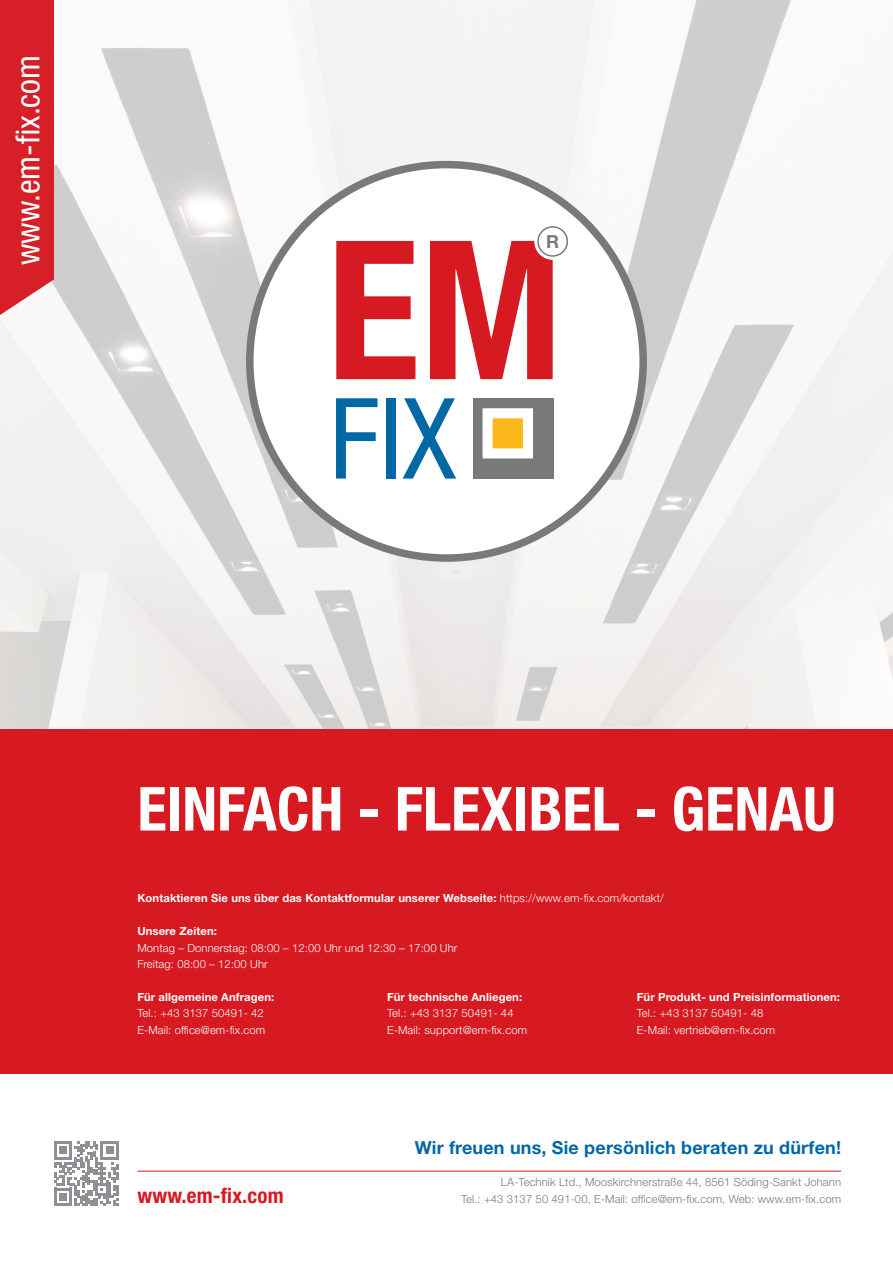
<style>
.page{position:relative;width:893px;height:1263px;background:#fff}
.page>*{position:absolute;margin:0;border:0;box-sizing:border-box;transform-origin:0 0}
.t1{font:700 condensed 193.5px "Helvetica Neue LT Std";color:#d71921}
.t2{font:condensed 112.35px "Helvetica Neue LT Std";color:#0068a5}
.Headline{font:700 condensed 60.75px "Helvetica Neue LT Std";color:#fff}
.t3{font:condensed 33px "Helvetica Neue LT Std";color:#fff}
.t4{font:700 condensed 21px "Helvetica Neue LT Std";letter-spacing:.01em;color:#d71921}
.Bildtext{font:700 18px "Helvetica Neue LT Std";letter-spacing:.01em;color:#0068a5}
.t5{font:700 18px "Helvetica Neue LT Std";color:#787a79}
.t6{font:300 11.25px "Helvetica Neue LT Std";letter-spacing:.01em;color:#fff}
.t7{font:700 11.25px "Helvetica Neue LT Std";letter-spacing:.01em;color:#fff}
.t8{font:300 11.25px "Helvetica Neue LT Std";letter-spacing:.01em;color:#787a79}
.s1{font-weight:300}
</style>
<div class="page">
<img style="left:0;top:0;width:893px;height:730px">
<div style="left:0;top:730px;width:893px;height:344px;background:#d71921"></div>
<svg style="left:0;top:0;width:54px;height:496px"></svg>
<hr style="left:137px;top:1171px;width:704px;height:1px;background:#d71921">
<svg style="left:54px;top:1141px;width:65px;height:65px"></svg>
<div style="left:250px;top:165px;width:393px;height:393px;background:#fff;border-radius:50%"></div>
<div style="left:473px;top:398px;width:80px;height:81px;background:#787a79"></div>
<div style="left:483px;top:408px;width:50px;height:50px;background:#f9b71a;border:10px solid #fff"></div>
<div style="left:534px;top:223px;width:37px;height:37px;border:6px solid #fff;border-radius:50%"></div>
<div style="left:538px;top:227px;width:29px;height:29px;background:#fff;border-radius:50%"></div>
<div style="left:537px;top:226px;width:31px;height:31px;border:2px solid #787a79;border-radius:50%"></div>
<h3 class="t3" style="left:8px;top:382px;width:329px;rotate:-90deg">GESCHÄFTSBEDINGUNGEN</h3>
<p class="t3" style="left:9px;top:265px;width:212px;rotate:-90deg">www.em-fix.com</p>
<p class="t5" style="left:546px;top:230px;width:14px">R</p>
<p class="t1" style="left:327px;top:193px;width:238px">EM</p>
<p class="t2" style="left:329px;top:374px;width:128px">FIX</p>
<p class="Headline" style="left:137px;top:772px;width:700px">EINFACH - FLEXIBEL - GENAU</p>
<p class="t7" style="left:137px;top:891px;width:528px">Kontaktieren Sie uns über das Kontaktformular unserer Webseite: <span class="s1">https://www.em-fix.com/kontakt/</span></p>
<p class="t7" style="left:137px;top:924px;width:81px">Unsere Zeiten:</p>
<p class="t6" style="left:137px;top:941px;width:322px">Montag – Donnerstag: 08:00 – 12:00 Uhr und 12:30 – 17:00 Uhr</p>
<p class="t6" style="left:137px;top:957px;width:132px">Freitag: 08:00 – 12:00 Uhr</p>
<p class="t7" style="left:137px;top:990px;width:138px">Für allgemeine Anfragen:</p>
<p class="t6" style="left:137px;top:1006px;width:128px">Tel.: +43 3137 50491- 42</p>
<p class="t6" style="left:137px;top:1023px;width:129px">E-Mail: office@em-fix.com</p>
<p class="t7" style="left:387px;top:990px;width:137px">Für technische Anliegen:</p>
<p class="t6" style="left:387px;top:1006px;width:128px">Tel.: +43 3137 50491- 44</p>
<p class="t6" style="left:387px;top:1023px;width:142px">E-Mail: support@em-fix.com</p>
<p class="t7" style="left:637px;top:990px;width:205px">Für Produkt- und Preisinformationen:</p>
<p class="t6" style="left:637px;top:1006px;width:128px">Tel.: +43 3137 50491- 48</p>
<p class="t6" style="left:637px;top:1023px;width:140px">E-Mail: vertrieb@em-fix.com</p>
<p class="Bildtext" style="left:415px;top:1137px;width:428px">Wir freuen uns, Sie persönlich beraten zu dürfen!</p>
<p class="t8" style="left:501px;top:1175px;width:342px">LA-Technik Ltd., Mooskirchnerstraße 44, 8561 Söding-Sankt Johann</p>
<p class="t4" style="left:137px;top:1183px;width:148px">www.em-fix.com</p>
<p class="t8" style="left:461px;top:1192px;width:381px">Tel.: +43 3137 50 491-00, E-Mail: office@em-fix.com, Web: www.em-fix.com</p>
</div>
